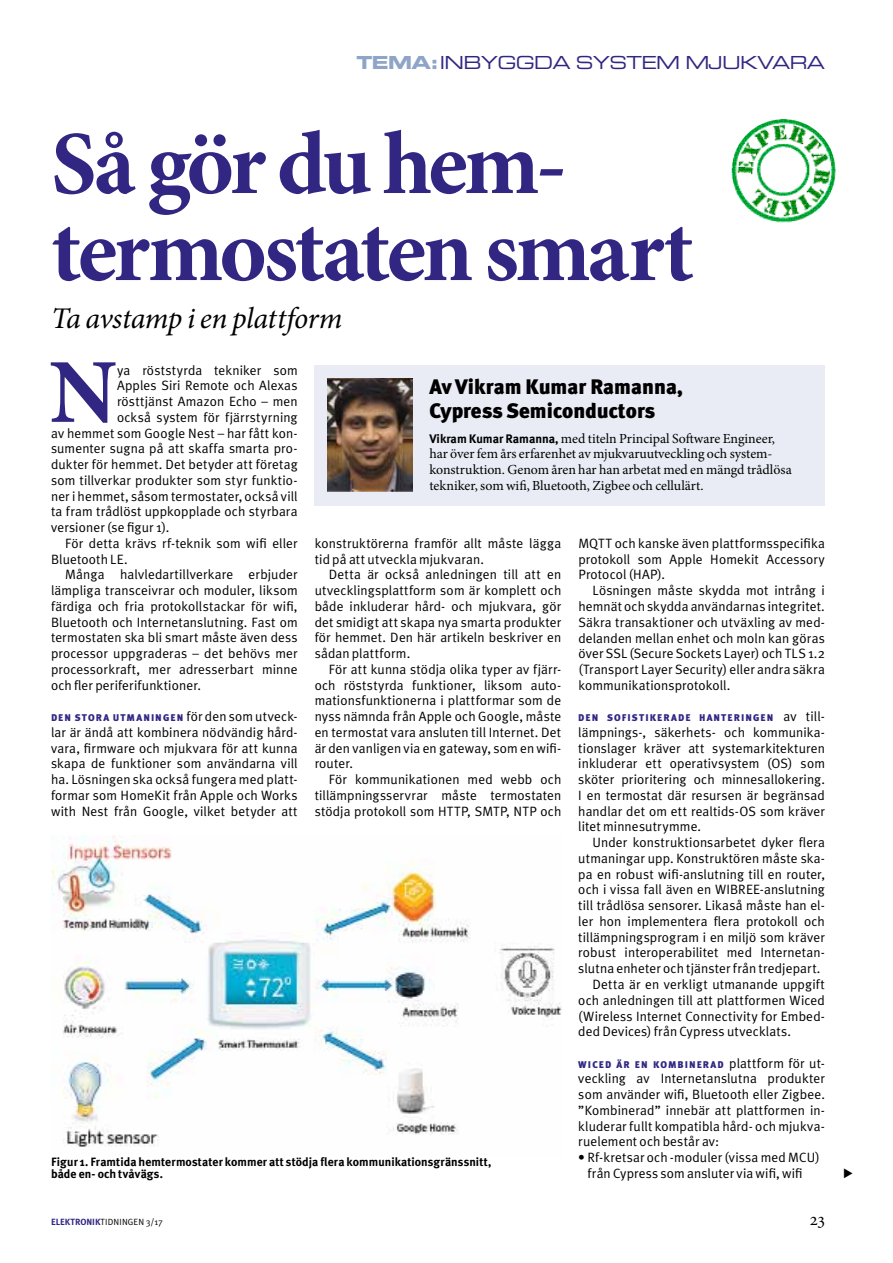
<style>
.page{position:relative;width:893px;height:1263px;background:#fff}
.page>*{position:absolute;margin:0;border:0;box-sizing:border-box;transform-origin:0 0}
.t1{font:700 91.5px "Minion Pro";color:#312783}
.t2{font:700 90px/87px "Minion Pro";letter-spacing:-.04em;color:#312783}
.t3{font:italic 30px "Minion Pro";letter-spacing:-.015em;color:#000}
.t4{font:900 21px/24px "Meta Plus";color:#000}
.t5{font:18px "Eurostile Extended Two";letter-spacing:-.04em;color:#312783}
.t6{font:13.8px/15.8px "Minion Pro";color:#000}
.t7{font:13.5px/15.8px "Meta Plus Normal";letter-spacing:.01em;color:#000;text-align:justify}
.t8{font:700 12px/12px "Meta Plus";letter-spacing:.01em;color:#000}
.t9{font:900 9.75px "Meta Plus";letter-spacing:.11em;color:#312783}
.t10{font:9px "Meta Plus Normal";letter-spacing:.015em;color:#000}
.s1{font-family:"Eurostile Bold Extended Two";color:#8ea5c8}
.s2{font-family:"Meta Plus";font-weight:700;font-size:12.3px}
.s3{font-family:"Meta Plus Normal";font-weight:400;font-size:13.5px;color:#000}
.s4{font-family:"Meta Plus";font-weight:700;color:#312783}
</style>
<div class="page">
<img style="left:731px;top:119px;width:105px;height:104px;border-radius:52px">
<div style="left:315px;top:366px;width:510px;height:140px;background:#e9ecf5"></div>
<img style="left:327px;top:378px;width:85px;height:113px">
<img style="left:51px;top:835px;width:510px;height:312px">
<h3 class="t5" style="left:357px;top:51px;width:470px"><span class="s1">TEMA:</span>INBYGGDA SYSTEM MJUKVARA</h3>
<h2 class="t2" style="left:51px;top:120px;width:644px">Så gör du hem&shy;termostaten smart</h2>
<h3 class="t3" style="left:51px;top:298px;width:293px">Ta avstamp i en plattform</h3>
<h1 class="t1" style="left:49px;top:328px;width:69px">N</h1>
<p class="t7" style="left:117px;top:362px;width:182px">ya röststyrda tekniker som</p>
<h3 class="t4" style="left:429px;top:375px;width:255px">AV VIKRAM KUMAR RAMANNA,<br>CYPRESS SEMICONDUCTORS</h3>
<p class="t6" style="left:429px;top:430px;width:364px"><span class="s2">Vikram Kumar Ramanna,</span> med titeln Principal Software Engineer, har över fem års erfarenhet av mjukvaruutveckling och system&shy;konstruktion. Genom åren har han arbetat med en mängd trådlösa tekniker, som wifi, Bluetooth, Zigbee och cellulärt.</p>
<p class="t7" style="left:117px;top:378px;width:182px">Apples Siri Remote och Alexas</p>
<p class="t7" style="left:117px;top:393px;width:182px">rösttjänst Amazon Echo – men</p>
<p class="t7" style="left:117px;top:409px;width:182px">också system för fjärrstyrning</p>
<p class="t7" style="left:51px;top:425px;width:248px">av hemmet som Google Nest – har fått kon-</p>
<p class="t7" style="left:51px;top:441px;width:248px">sumenter sugna på att skaffa smarta pro-</p>
<p class="t7" style="left:51px;top:456px;width:248px">dukter för hemmet. Det betyder att företag</p>
<p class="t7" style="left:51px;top:472px;width:248px">som tillverkar produkter som styr funktio-</p>
<p class="t7" style="left:51px;top:488px;width:248px">ner i hemmet, såsom termostater, också vill</p>
<p class="t7" style="left:51px;top:504px;width:248px">ta fram trådlöst uppkopplade och styrbara</p>
<p class="t7" style="left:51px;top:519px;width:120px">versioner (se figur 1).</p>
<p class="t7" style="left:65px;top:535px;width:234px">För detta krävs rf-teknik som wifi eller</p>
<p class="t7" style="left:51px;top:551px;width:78px">Bluetooth LE.</p>
<p class="t7" style="left:65px;top:567px;width:234px">Många halvledartillverkare erbjuder</p>
<p class="t7" style="left:51px;top:582px;width:248px">lämpliga transceivrar och moduler, liksom</p>
<p class="t7" style="left:51px;top:598px;width:248px">färdiga och fria protokollstackar för wifi,</p>
<p class="t7" style="left:51px;top:614px;width:248px">Bluetooth och Internetanslutning. Fast om</p>
<p class="t7" style="left:51px;top:630px;width:248px">termostaten ska bli smart måste även dess</p>
<p class="t7" style="left:51px;top:645px;width:248px">processor uppgraderas – det behövs mer</p>
<p class="t7" style="left:51px;top:661px;width:248px">processorkraft, mer adresserbart minne</p>
<p class="t7" style="left:51px;top:677px;width:151px">och fler periferifunktioner.</p>
<p class="t9" style="left:51px;top:712px;width:248px">DEN STORA UTMANINGEN <span class="s3">för den som utveck-</span></p>
<p class="t7" style="left:51px;top:724px;width:248px">lar är ändå att kombinera nödvändig hård&shy;vara, firmware och mjukvara för att kunna skapa de funktioner som användarna vill ha. Lösningen ska också fungera med platt&shy;formar som HomeKit från Apple och Works with Nest från Google, vilket betyder att</p>
<p class="t7" style="left:315px;top:535px;width:248px">konstruktörerna framför allt måste lägga tid på att utveckla mjukvaran.</p>
<p class="t7" style="left:315px;top:567px;width:248px;text-indent:14px">Detta är också anledningen till att en utvecklingsplattform som är komplett och både inkluderar hård- och mjukvara, gör det smidigt att skapa nya smarta produkter för hemmet. Den här artikeln beskriver en sådan plattform.</p>
<p class="t7" style="left:315px;top:661px;width:248px;text-indent:14px">För att kunna stödja olika typer av fjärr&shy;och röststyrda funktioner, liksom auto&shy;mationsfunktionerna i plattformar som de nyss nämnda från Apple och Google, måste en termostat vara ansluten till Internet. Det är den vanligen via en gateway, som en wifi&shy;router.</p>
<p class="t7" style="left:315px;top:771px;width:248px;text-indent:14px">För kommunikationen med webb och tillämpningsservrar måste termostaten stödja protokoll som HTTP, SMTP, NTP och</p>
<p class="t7" style="left:578px;top:535px;width:248px">MQTT och kanske även plattformsspecifika protokoll som Apple Homekit Accessory Protocol (HAP).</p>
<p class="t7" style="left:578px;top:582px;width:248px;text-indent:14px">Lösningen måste skydda mot intrång i hemnät och skydda användarnas integritet.<br>Säkra transaktioner och utväxling av med&shy;delanden mellan enhet och moln kan göras över SSL (Secure Sockets Layer) och TLS 1.2 (Transport Layer Security) eller andra säkra kommunikationsprotokoll.</p>
<p class="t9" style="left:578px;top:712px;width:248px">DEN SOFISTIKERADE HANTERINGEN <span class="s3">av til -</span></p>
<p class="t7" style="left:578px;top:724px;width:248px">lämpnings-, säkerhets- och kommunika&shy;tionslager kräver att systemarkitekturen inkluderar ett operativsystem (OS) som sköter prioritering och minnesallokering.<br>I en termostat där resursen är begränsad handlar det om ett realtids-OS som kräver litet minnesutrymme.</p>
<p class="t7" style="left:593px;top:834px;width:234px">Under konstruktionsarbetet dyker flera</p>
<p class="t7" style="left:578px;top:850px;width:248px">utmaningar upp. Konstruktören måste ska-</p>
<p class="t7" style="left:578px;top:866px;width:248px">pa en robust wifi-anslutning till en router,</p>
<p class="t7" style="left:578px;top:882px;width:248px">och i vissa fall även en WIBREE-anslutning</p>
<p class="t7" style="left:578px;top:897px;width:248px">till trådlösa sensorer. Likaså måste han el-</p>
<p class="t7" style="left:578px;top:913px;width:248px">ler hon implementera flera protokoll och</p>
<p class="t7" style="left:578px;top:929px;width:248px">tillämpningsprogram i en miljö som kräver</p>
<p class="t7" style="left:578px;top:945px;width:248px">robust interoperabilitet med Internetan-</p>
<p class="t7" style="left:578px;top:960px;width:244px">slutna enheter och tjänster från tredjepart.</p>
<p class="t7" style="left:593px;top:976px;width:234px">Detta är en verkligt utmanande uppgift</p>
<p class="t7" style="left:578px;top:992px;width:248px">och anledningen till att plattformen Wiced</p>
<p class="t7" style="left:578px;top:1008px;width:248px">(Wireless Internet Connectivity for Embed-</p>
<p class="t7" style="left:578px;top:1023px;width:214px">ded Devices) från Cypress utvecklats.</p>
<p class="t9" style="left:578px;top:1058px;width:248px">WICED ÄR EN KOMBINERAD <span class="s3">plattform för ut-</span></p>
<p class="t7" style="left:578px;top:1071px;width:248px">veckling av Internetanslutna produkter som använder wifi, Bluetooth eller Zigbee. ”Kombinerad” innebär att plattformen in&shy;kluderar fullt kompatibla hård- och mjukva&shy;ruelement och består av:</p>
<p class="t7" style="left:578px;top:1149px;width:243px;text-align:center">• Rf-kretsar och -moduler (vissa med MCU) från Cypress som ansluter via wifi, wifi</p>
<p class="t8" style="left:51px;top:1156px;width:442px">Figur 1. Framtida hemtermostater kommer att stödja flera kommunikationsgränssnitt, både en- och tvåvägs.</p>
<p class="t10" style="left:51px;top:1216px;width:114px"><span class="s4">ELEKTRONIK</span>TIDNINGEN 3/17</p>
</div>
